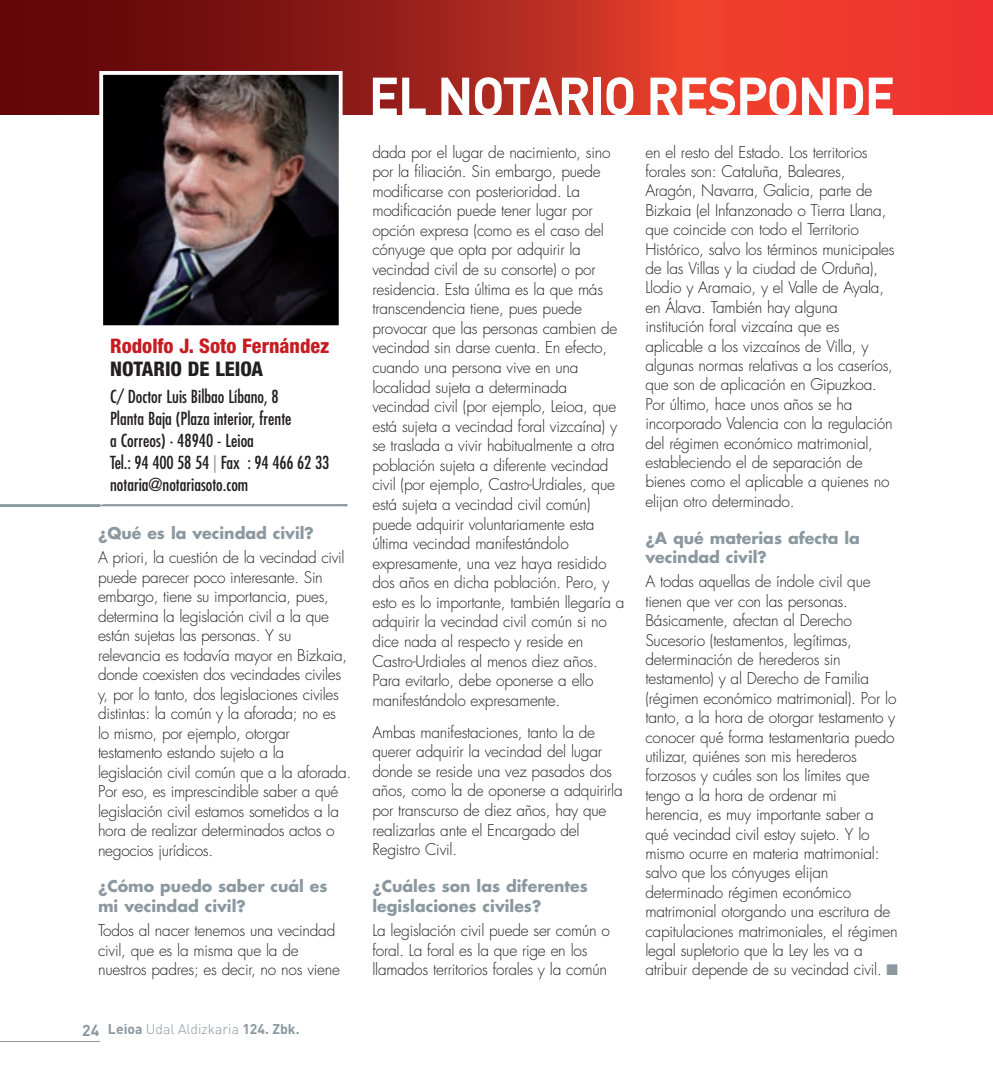
<style>
.page{position:relative;width:993px;height:1092px;background:#fff}
.page>*{position:absolute;margin:0;border:0;box-sizing:border-box;transform-origin:0 0}
.t1{font:700 52.5px "DIN";letter-spacing:-.03em;color:#fff}
.t2{font:800 condensed 20.12px "Helvetica Neue";color:#c61c22}
.t3{font:800 condensed 20.12px "Helvetica Neue";color:#231f20}
.t4{font:condensed 17.5px/21.9px "Futura";color:#231f20}
.t5{font:300 15.75px/19.4px "Futura";letter-spacing:-.015em;color:#231f20}
.t6{font:700 15.75px/19.4px "Futura";color:#8b98a0}
.t7{font:300 14px "DIN";color:#8b98a0}
.s1{color:#8b98a0}
.s2{font-weight:700;font-size:15.75px}
.s3{font-weight:700}
</style>
<div class="page">
<hr style="left:0;top:1040px;width:99px;height:1px;background:#8b98a0">
<svg style="left:0;top:0;width:992px;height:114px;background:#b5281f"></svg>
<svg style="left:99px;top:504px;width:249px;height:3px"></svg>
<img style="left:99px;top:71px;width:243px;height:255px">
<img style="left:0;top:504px;width:347px;height:2px">
<img style="left:103px;top:504px;width:243px;height:1px">
<p class="t2" style="left:110px;top:333px;width:221px">Rodolfo J. Soto Fernández</p>
<p class="t3" style="left:110px;top:356px;width:154px">NOTARIO DE LEIOA</p>
<p class="t4" style="left:110px;top:386px;width:220px">C/ doctor Luis Bilbao Líbano, 8<br>Planta Baja (Plaza interior, frente<br>a Correos) · 48940 - Leioa<br>Tel.: 94 400 58 54 <span class="s1">|</span> Fax : 94 466 62 33 notaria@notariasoto.com</p>
<p class="t6" style="left:98px;top:523px;width:217px">¿Qué es la vecindad civil?</p>
<p class="t5" style="left:98px;top:548px;width:254px">A priori, la cuestión de la vecindad civil puede parecer poco interesante. Sin embargo, tiene su importancia, pues, determina la legislación civil a la que están sujetas las personas. Y su relevancia es todavía mayor en Bizkaia, donde coexisten dos vecindades civiles y, por lo tanto, dos legislaciones civiles distintas: la común y la aforada; no es lo mismo, por ejemplo, otorgar testamento estando sujeto a la legislación civil común que a la aforada.<br>Por eso, es imprescindible saber a qué legislación civil estamos sometidos a la hora de realizar determinados actos o negocios jurídicos.</p>
<p class="t6" style="left:98px;top:876px;width:231px">¿Cómo puedo saber cuál es mi vecindad civil?</p>
<p class="t5" style="left:98px;top:921px;width:243px">Todos al nacer tenemos una vecindad civil, que es la misma que la de nuestros padres; es decir, no nos viene</p>
<p class="t7" style="left:82px;top:1020px;width:219px"><span class="s2">24</span> <span class="s3">LEIOA</span> Udal Aldizkaria <span class="s3">124. ZBK.</span></p>
<h1 class="t1" style="left:368px;top:62px;width:528px">EL NOTARIO RESPONDE</h1>
<p class="t5" style="left:372px;top:142px;width:253px">dada por el lugar de nacimiento, sino por la filiación. Sin embargo, puede modificarse con posterioridad. La modificación puede tener lugar por opción expresa (como es el caso del cónyuge que opta por adquirir la vecindad civil de su consorte) o por residencia. Esta última es la que más transcendencia tiene, pues puede provocar que las personas cambien de vecindad sin darse cuenta. En efecto, cuando una persona vive en una localidad sujeta a determinada vecindad civil (por ejemplo, Leioa, que está sujeta a vecindad foral vizcaína) y se traslada a vivir habitualmente a otra población sujeta a diferente vecindad civil (por ejemplo, Castro-Urdiales, que está sujeta a vecindad civil común) puede adquirir voluntariamente esta última vecindad manifestándolo expresamente, una vez haya residido dos años en dicha población. Pero, y esto es lo importante, también llegaría a adquirir la vecindad civil común si no dice nada al respecto y reside en Castro-Urdiales al menos diez años.<br>Para evitarlo, debe oponerse a ello manifestándolo expresamente.</p>
<p class="t5" style="left:372px;top:722px;width:252px">Ambas manifestaciones, tanto la de querer adquirir la vecindad del lugar donde se reside una vez pasados dos años, como la de oponerse a adquirirla por transcurso de diez años, hay que realizarlas ante el Encargado del Registro Civil.</p>
<p class="t6" style="left:372px;top:876px;width:217px">¿Cuáles son las diferentes legislaciones civiles?</p>
<p class="t5" style="left:372px;top:921px;width:239px">La legislación civil puede ser común o foral. La foral es la que rige en los llamados territorios forales y la común</p>
<p class="t5" style="left:645px;top:143px;width:251px">en el resto del Estado. Los territorios forales son: Cataluña, Baleares, Aragón, Navarra, Galicia, parte de Bizkaia (el Infanzonado o Tierra Llana, que coincide con todo el Territorio Histórico, salvo los términos municipales de las Villas y la ciudad de Orduña), Llodio y Aramaio, y el Valle de Ayala, en Álava. También hay alguna institución foral vizcaína que es aplicable a los vizcaínos de Villa, y algunas normas relativas a los caseríos, que son de aplicación en Gipuzkoa.<br>Por último, hace unos años se ha incorporado Valencia con la regulación del régimen económico matrimonial, estableciendo el de separación de bienes como el aplicable a quienes no elijan otro determinado.</p>
<p class="t6" style="left:645px;top:527px;width:216px">¿A qué materias afecta la vecindad civil?</p>
<p class="t5" style="left:645px;top:572px;width:254px">A todas aquellas de índole civil que tienen que ver con las personas.<br>Básicamente, afectan al Derecho Sucesorio (testamentos, legítimas, determinación de herederos sin testamento) y al Derecho de Familia (régimen económico matrimonial). Por lo tanto, a la hora de otorgar testamento y conocer qué forma testamentaria puedo utilizar, quiénes son mis herederos forzosos y cuáles son los límites que tengo a la hora de ordenar mi herencia, es muy importante saber a qué vecindad civil estoy sujeto. Y lo mismo ocurre en materia matrimonial: salvo que los cónyuges elijan determinado régimen económico matrimonial otorgando una escritura de capitulaciones matrimoniales, el régimen legal supletorio que la Ley les va a atribuir depende de su vecindad civil. <span class="s1">■</span></p>
</div>
